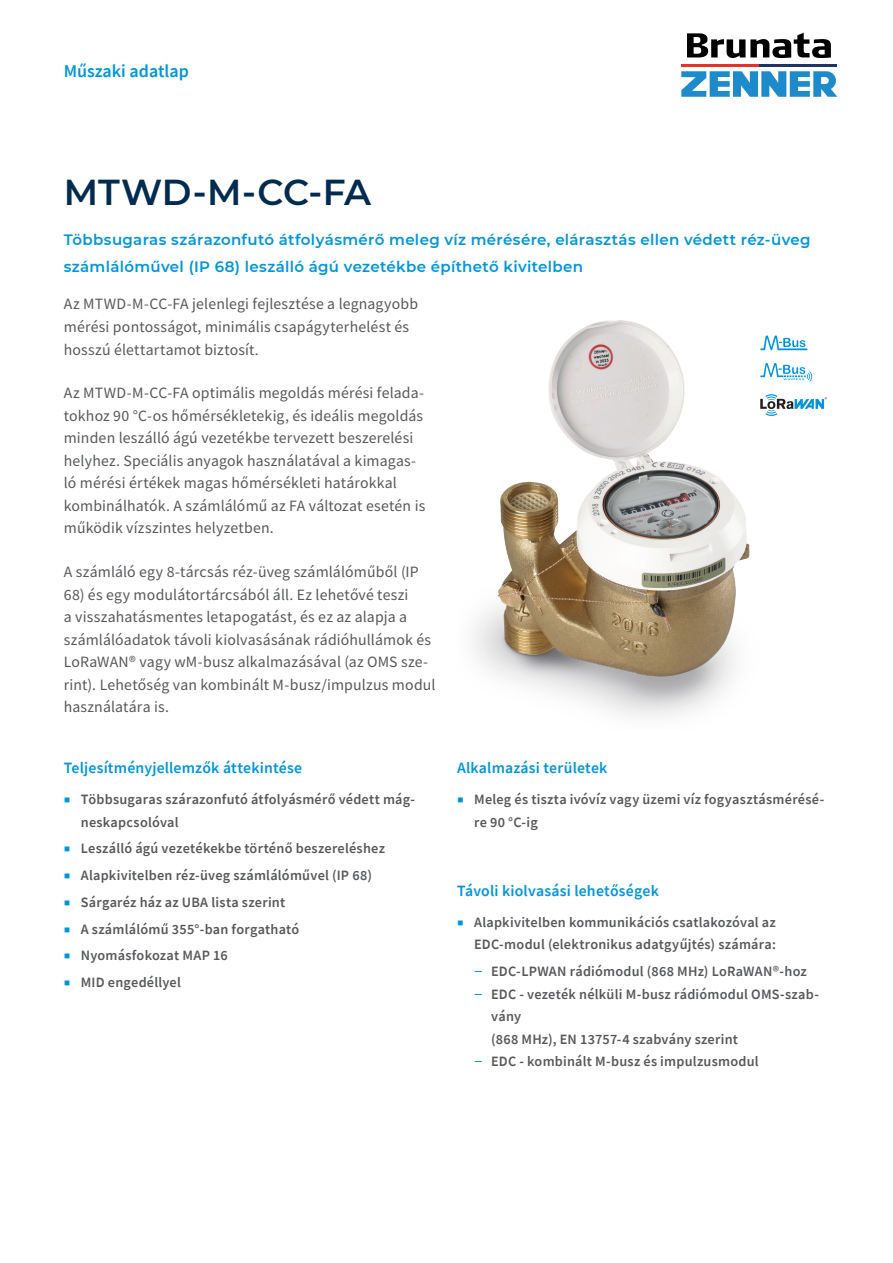
<style>
.page{position:relative;width:893px;height:1263px;background:#fff}
.page>*{position:absolute;margin:0;border:0;box-sizing:border-box;transform-origin:0 0}
.t1{font:600 36px "Montserrat";letter-spacing:-.01em;color:#022b4f}
.t2{font:600 18px "Source Sans Pro";color:#0095d9}
.t3{font:15.75px/22.5px "Source Sans Pro";letter-spacing:.01em;color:#57585a}
.t4{font:600 15.75px "Source Sans Pro";letter-spacing:.01em;color:#0095d9}
.t5{font:600 15px/27px "Montserrat";letter-spacing:.02em;color:#0095d9}
.t6{font:600 14.25px/22.5px "Source Sans Pro";letter-spacing:.015em;color:#57585a}
.t7{font:5.25px "Source Sans Pro";color:#231f20}
.s1{font-weight:400;font-size:6px;color:#0095d9}
.s2{font-weight:400;font-size:18px;color:#0095d9}
</style>
<div class="page">
<svg style="left:687px;top:33px;width:144px;height:25px"></svg>
<hr style="left:681px;top:64px;width:78px;height:3px;background:#ea2f29">
<hr style="left:759px;top:64px;width:78px;height:3px;background:#203367">
<svg style="left:681px;top:71px;width:156px;height:26px"></svg>
<svg style="left:811px;top:398px;width:13px;height:11px"></svg>
<img style="left:474px;top:320px;width:337px;height:397px">
<p class="t2" style="left:64px;top:59px;width:127px">Műszaki adatlap</p>
<h1 class="t1" style="left:64px;top:167px;width:309px">MTWD-M-CC-FA</h1>
<p class="t5" style="left:64px;top:225px;width:748px">Többsugaras szárazonfutó átfolyásmérő meleg víz mérésére, elárasztás ellen védett réz-üveg számlálóművel (IP 68) leszálló ágú vezetékbe építhető kivitelben</p>
<p class="t3" style="left:64px;top:293px;width:356px">Az MTWD-M-CC-FA jelenlegi fejlesztése a legnagyobb mérési pontosságot, minimális csapágyterhelést és hosszú élettartamot biztosít.</p>
<p class="t3" style="left:64px;top:382px;width:363px">Az MTWD-M-CC-FA optimális megoldás mérési felada&shy;tokhoz 90 °C-os hőmérsékletekig, és ideális megoldás minden leszálló ágú vezetékbe tervezett beszerelési helyhez. Speciális anyagok használatával a kimagas&shy;ló mérési értékek magas hőmérsékleti határokkal kombinálhatók. A számlálómű az FA változat esetén is működik vízszintes helyzetben.</p>
<p class="t3" style="left:64px;top:560px;width:356px">A számláló egy 8-tárcsás réz-üveg számlálóműből (IP</p>
<p class="t3" style="left:64px;top:583px;width:373px">68) és egy modulátortárcsából áll. Ez lehetővé teszi<br>a visszahatásmentes letapogatást, és ez az alapja a számlálóadatok távoli kiolvasásának rádióhullámok és LoRaWAN® vagy wM-busz alkalmazásával (az OMS sze&shy;rint). Lehetőség van kombinált M-busz/impulzus modul használatára is.</p>
<p class="t7" style="left:825px;top:396px;width:4px">®</p>
<p class="t4" style="left:64px;top:757px;width:240px">Teljesítményjellemzők áttekintése</p>
<p class="t6" style="left:81px;top:788px;width:336px;text-indent:-16px"><span class="s1">■</span> Többsugaras szárazonfutó átfolyásmérő védett mág&shy;neskapcsolóval</p>
<p class="t6" style="left:65px;top:837px;width:322px"><span class="s1">■</span> Leszálló ágú vezetékekbe történő beszereléshez</p>
<p class="t6" style="left:65px;top:864px;width:309px"><span class="s1">■</span> Alapkivitelben réz-üveg számlálóművel (IP 68)</p>
<p class="t6" style="left:65px;top:891px;width:222px"><span class="s1">■</span> Sárgaréz ház az UBA lista szerint</p>
<p class="t6" style="left:65px;top:917px;width:236px"><span class="s1">■</span> A számlálómű 355°-ban forgatható</p>
<p class="t6" style="left:65px;top:944px;width:165px"><span class="s1">■</span> Nyomásfokozat MAP 16</p>
<p class="t6" style="left:65px;top:971px;width:118px"><span class="s1">■</span> MID engedéllyel</p>
<p class="t4" style="left:457px;top:757px;width:152px">Alkalmazási területek</p>
<p class="t6" style="left:474px;top:788px;width:352px;text-indent:-16px"><span class="s1">■</span> Meleg és tiszta ivóvíz vagy üzemi víz fogyasztásmérésé&shy;re 90 °C-ig</p>
<p class="t4" style="left:457px;top:880px;width:203px">Távoli kiolvasási lehetőségek</p>
<p class="t6" style="left:458px;top:911px;width:319px;text-align:right"><span class="s1">■</span> Alapkivitelben kommunikációs csatlakozóval az<br>EDC-modul (elektronikus adatgyűjtés) számára:</p>
<p class="t6" style="left:474px;top:960px;width:334px"><span class="s2">–</span> EDC-LPWAN rádiómodul (868 MHz) LoRaWAN®-hoz</p>
<p class="t6" style="left:491px;top:982px;width:329px;text-indent:-17px"><span class="s2">–</span> EDC - vezeték nélküli M-busz rádiómodul OMS-szab&shy;vány<br>(868 MHz), EN 13757-4 szabvány szerint</p>
<p class="t6" style="left:474px;top:1050px;width:286px"><span class="s2">–</span> EDC - kombinált M-busz és impulzusmodul</p>
</div>
